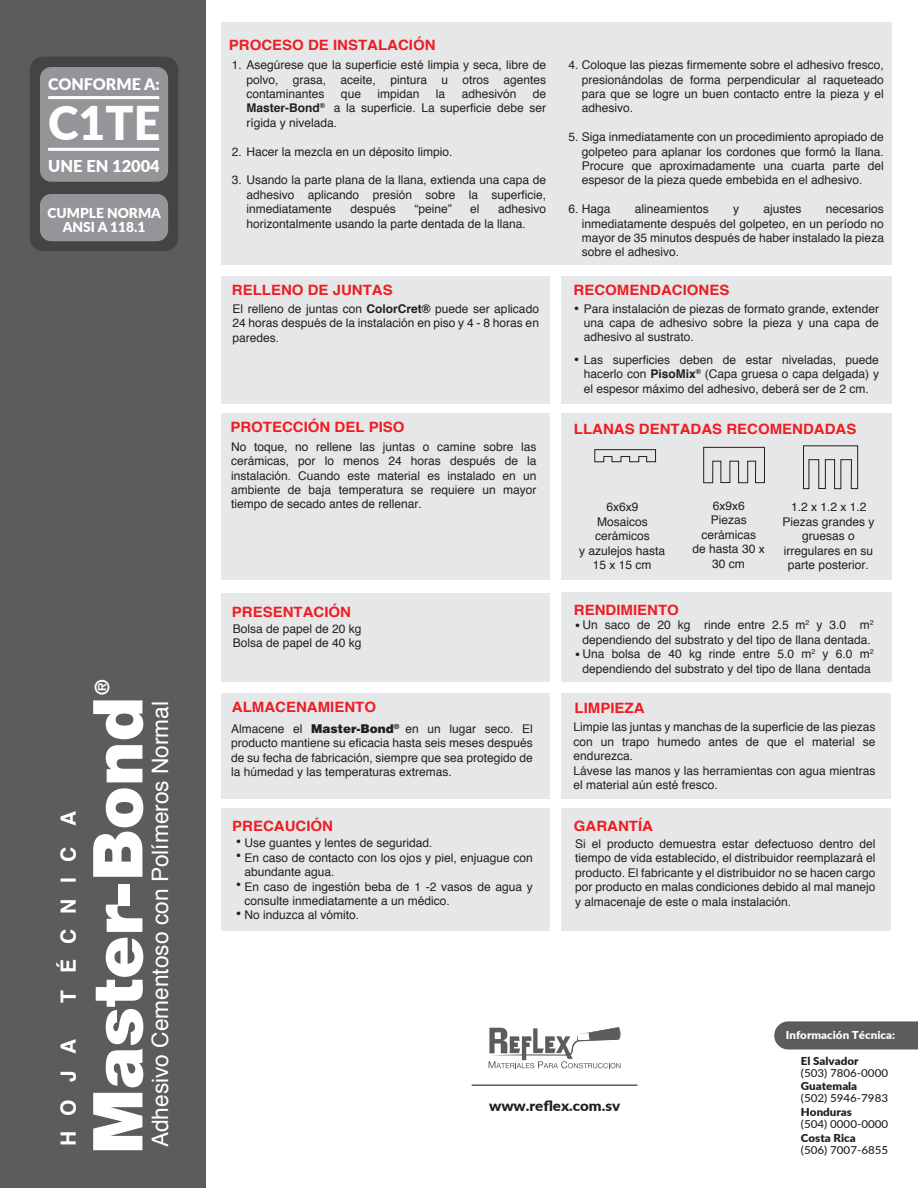
<style>
.page{position:relative;width:918px;height:1188px;background:#fff}
.page>*{position:absolute;margin:0;border:0;box-sizing:border-box;transform-origin:0 0}
.t1{font:900 69px "Helvetica Neue";color:#fff}
.t2{font:900 46.5px "Lato";color:#fff}
.t3{font:22.65px "Helvetica";color:#fff}
.t4{font:700 21px "Helvetica";letter-spacing:.73em;color:#fff}
.t5{font:900 19.5px "Helvetica";color:#fff}
.t6{font:900 16.35px "Lato";color:#fff}
.t7{font:900 16.05px "Lato";color:#fff}
.t8{font:700 14.25px "Helvetica";color:#ee1d23;scale:1.06 1}
.t9{font:900 14.25px "Lato";color:#231f20;scale:1.06 1}
.t10{font:900 13.8px/14.7px "Lato";color:#fff;text-align:center}
.t11{font:12px/14.4px "Helvetica";color:#231f20;text-align:justify}
.t12{font:300 12px/14.4px "Lato";color:#231f20}
.t13{font:500 10.95px "Lato";color:#231f20;scale:1.06 1}
.t14{font:900 10.95px "Lato";color:#231f20;scale:1.06 1}
.t15{font:900 10.95px "Lato";color:#fff;scale:1.06 1}
.s1{font-weight:700}
.s2{font-family:"Lato";font-weight:300}
.s3{font-weight:900;font-size:12.15px}
</style>
<div class="page">
<div style="left:0;top:0;width:205px;height:1188px;background:#5c5c5c"></div>
<div style="left:221px;top:22px;width:671px;height:243px;background:#e6e7e9"></div>
<div style="left:562px;top:276px;width:330px;height:128px;background:#e6e7e9"></div>
<div style="left:221px;top:276px;width:329px;height:128px;background:#e6e7e9"></div>
<div style="left:30px;top:57px;width:148px;height:194px;background:#434444;border-radius:13px"></div>
<div style="left:40px;top:67px;width:128px;height:115px;background:#939598;border-radius:11px"></div>
<div style="left:40px;top:194px;width:128px;height:47px;background:#939598;border-radius:11px"></div>
<hr style="left:48px;top:96px;width:111px;height:3px;background:#fff">
<hr style="left:48px;top:148px;width:111px;height:3px;background:#fff">
<div style="left:221px;top:594px;width:329px;height:88px;background:#e6e7e9"></div>
<div style="left:562px;top:593px;width:330px;height:89px;background:#e6e7e9"></div>
<div style="left:221px;top:413px;width:329px;height:166px;background:#e6e7e9"></div>
<div style="left:561px;top:413px;width:331px;height:166px;background:#e6e7e9"></div>
<div style="left:562px;top:693px;width:329px;height:105px;background:#e6e7e9"></div>
<div style="left:221px;top:693px;width:329px;height:105px;background:#e6e7e9"></div>
<div style="left:221px;top:809px;width:329px;height:122px;background:#e6e7e9"></div>
<div style="left:562px;top:809px;width:329px;height:122px;background:#e6e7e9"></div>
<svg style="left:703px;top:447px;width:62px;height:37px"></svg>
<svg style="left:594px;top:449px;width:62px;height:14px"></svg>
<svg style="left:803px;top:445px;width:55px;height:44px"></svg>
<svg style="left:489px;top:1027px;width:132px;height:41px"></svg>
<hr style="left:472px;top:1084px;width:166px;height:2px;background:#5c5c5c">
<svg style="left:774px;top:1021px;width:144px;height:29px;background:#646464"></svg>
<h3 class="t7" style="left:48px;top:72px;width:113px">CONFORME A:</h3>
<h2 class="t2" style="left:48px;top:88px;width:114px">C1TE</h2>
<h3 class="t6" style="left:48px;top:154px;width:113px">UNE EN 12004</h3>
<p class="t10" style="left:48px;top:205px;width:115px">CUMPLE NORMA<br>ANSI A 118.1</p>
<h3 class="t4" style="left:51px;top:1003px;width:193px;rotate:-90deg">TÉCNIC A</h3>
<h3 class="t4" style="left:51px;top:1146px;width:109px;rotate:-90deg">HOJA</h3>
<h3 class="t5" style="left:89px;top:695px;width:17px;rotate:-90deg">®</h3>
<h1 class="t1" style="left:77px;top:1154px;width:459px;rotate:-90deg">Master-Bond</h1>
<h3 class="t3" style="left:143px;top:1147px;width:448px;rotate:-90deg">Adhesivo Cementoso con Polímeros Normal</h3>
<p class="t8" style="left:229px;top:33px;width:196px">PROCESO DE INSTALACIÓN</p>
<p class="t11" style="left:246px;top:58px;width:301px;text-indent:-15px">1. Asegúrese que la superficie esté limpia y seca, libre de polvo, grasa, aceite, pintura u otros agentes contaminantes</p>
<p class="t11" style="left:341px;top:87px;width:22px">que</p>
<p class="t11" style="left:377px;top:87px;width:44px">impidan</p>
<p class="t11" style="left:436px;top:87px;width:11px">la</p>
<p class="t11" style="left:462px;top:87px;width:56px">adhesivón</p>
<p class="t11" style="left:246px;top:87px;width:301px;text-indent:286px">de <span class="s1">Master-Bond</span><sup>®</sup> a la superficie. La superficie debe ser rígida y nivelada.</p>
<p class="t11" style="left:232px;top:145px;width:222px">2. Hacer la mezcla en un déposito limpio.</p>
<p class="t11" style="left:247px;top:173px;width:301px;text-indent:-15px">3. Usando la parte plana de la llana, extienda una capa de adhesivo aplicando presión sobre la superficie, inmediatamente</p>
<p class="t11" style="left:350px;top:202px;width:47px">después</p>
<p class="t11" style="left:414px;top:202px;width:39px">“peine”</p>
<p class="t11" style="left:470px;top:202px;width:11px">el</p>
<p class="t11" style="left:247px;top:202px;width:301px;text-indent:252px">adhesivo horizontalmente usando la parte dentada de la llana.</p>
<p class="t8" style="left:232px;top:278px;width:153px">RELLENO DE JUNTAS</p>
<p class="t11" style="left:233px;top:302px;width:308px">El relleno de juntas con <span class="s1">ColorCret®</span> puede ser aplicado 24 horas después de la instalación en piso y 4 - 8 horas en paredes.</p>
<p class="t8" style="left:230px;top:415px;width:166px">PROTECCIÓN DEL PISO</p>
<p class="t11" style="left:231px;top:440px;width:307px">No toque, no rellene las juntas o camine sobre las cerámicas, por lo menos 24 horas después de la instalación. Cuando este material es instalado en un ambiente de baja temperatura se requiere un mayor tiempo de secado antes de rellenar.</p>
<p class="t8" style="left:232px;top:600px;width:114px">PRESENTACIÓN</p>
<p class="t11" style="left:233px;top:622px;width:130px">Bolsa de papel de 20 kg<br>Bolsa de papel de 40 kg</p>
<p class="t11" style="left:582px;top:58px;width:304px;text-indent:-13px">4. Coloque las piezas firmemente sobre el adhesivo fresco, presionándolas de forma perpendicular al raqueteado para que se logre un buen contacto entre la pieza y el adhesivo.</p>
<p class="t11" style="left:582px;top:130px;width:304px;text-indent:-13px">5. Siga inmediatamente con un procedimiento apropiado de golpeteo para aplanar los cordones que formó la llana.<br>Procure que aproximadamente una cuarta parte del espesor de la pieza quede embebida en el adhesivo.</p>
<p class="t11" style="left:568px;top:202px;width:44px">6. Haga</p>
<p class="t11" style="left:635px;top:202px;width:76px">alineamientos</p>
<p class="t11" style="left:733px;top:202px;width:7px">y</p>
<p class="t11" style="left:764px;top:202px;width:40px">ajustes</p>
<p class="t11" style="left:582px;top:202px;width:304px;text-indent:244px">necesarios inmediatamente después del golpeteo, en un período no mayor de 35 minutos después de haber instalado la pieza sobre el adhesivo.</p>
<p class="t8" style="left:574px;top:278px;width:149px">RECOMENDACIONES</p>
<p class="t11" style="left:573px;top:302px;width:307px"><span class="s2">•</span> Para instalación de piezas de formato grande, extender</p>
<p class="t11" style="left:584px;top:316px;width:297px">una capa de adhesivo sobre la pieza y una capa de adhesivo al sustrato.</p>
<p class="t11" style="left:584px;top:353px;width:297px;text-indent:-11px"><span class="s2">•</span> Las superficies deben de estar niveladas, puede hacerlo con <span class="s1">PisoMix</span><sup>®</sup> (Capa gruesa o capa delgada) y el espesor máximo del adhesivo, deberá ser de 2 cm.</p>
<p class="t8" style="left:574px;top:418px;width:268px">LLANAS DENTADAS RECOMENDADAS</p>
<p class="t11" style="left:579px;top:500px;width:88px;text-align:center">6x6x9<br>Mosaicos cerámicos<br>y azulejos hasta<br>15 x 15 cm</p>
<p class="t11" style="left:693px;top:499px;width:74px;text-align:center">6x9x6<br>Piezas cerámicas<br>de hasta 30 x<br>30 cm</p>
<p class="t11" style="left:783px;top:500px;width:94px;text-align:center">1.2 x 1.2 x 1.2<br>Piezas grandes y gruesas o irregulares en su parte posterior.</p>
<p class="t8" style="left:574px;top:598px;width:101px">RENDIMIENTO</p>
<p class="t11" style="left:574px;top:618px;width:301px;text-align:center"><span class="s2">•</span>Un saco de 20 kg rinde entre 2.5 m<sup>2</sup> y 3.0 m<sup>2 </sup>dependiendo del substrato y del tipo de llana dentada.</p>
<p class="t11" style="left:574px;top:647px;width:301px;text-align:center"><span class="s2">•</span>Una bolsa de 40 kg rinde entre 5.0 m<sup>2</sup> y 6.0 m<sup>2 </sup>dependiendo del substrato y del tipo de llana dentada</p>
<p class="t8" style="left:232px;top:696px;width:137px">ALMACENAMIENTO</p>
<p class="t11" style="left:231px;top:722px;width:303px">Almacene el <span class="s3">Master-Bond</span><sup>®</sup> en un lugar seco. El producto mantiene su eficacia hasta seis meses después de su fecha de fabricación, siempre que sea protegido de la húmedad y las temperaturas extremas.</p>
<p class="t8" style="left:232px;top:815px;width:97px">PRECAUCIÓN</p>
<p class="t8" style="left:574px;top:815px;width:76px">GARANTÍA</p>
<p class="t11" style="left:244px;top:836px;width:290px;text-align:left">Use guantes y lentes de seguridad.<br>En caso de contacto con los ojos y piel, enjuague con abundante agua.<br>En caso de ingestión beba de 1 -2 vasos de agua y consulte inmediatamente a un médico.<br>No induzca al vómito.</p>
<p class="t8" style="left:575px;top:696px;width:68px">LIMPIEZA</p>
<p class="t11" style="left:574px;top:720px;width:303px;text-align:left">Limpie las juntas y manchas de la superficie de las piezas con un trapo humedo antes de que el material se endurezca.<br>Lávese las manos y las herramientas con agua mientras el material aún esté fresco.</p>
<p class="t11" style="left:575px;top:837px;width:302px">Si el producto demuestra estar defectuoso dentro del tiempo de vida establecido, el distribuidor reemplazará el producto. El fabricante y el distribuidor no se hacen cargo por producto en malas condiciones debido al mal manejo y almacenaje de este o mala instalación.</p>
<p class="t12" style="left:235px;top:833px;width:8px">• •</p>
<p class="t12" style="left:235px;top:876px;width:8px">•</p>
<p class="t12" style="left:235px;top:905px;width:8px">•</p>
<p class="t15" style="left:786px;top:1027px;width:105px">Información Técnica:</p>
<p class="t9" style="left:489px;top:1095px;width:125px">www.reflex.com.sv</p>
<p class="t14" style="left:801px;top:1052px;width:56px">El Salvador</p>
<p class="t13" style="left:801px;top:1065px;width:84px">(503) 7806-0000</p>
<p class="t14" style="left:801px;top:1078px;width:55px">Guatemala</p>
<p class="t13" style="left:801px;top:1090px;width:84px">(502) 5946-7983</p>
<p class="t14" style="left:801px;top:1104px;width:50px">Honduras</p>
<p class="t13" style="left:801px;top:1116px;width:84px">(504) 0000-0000</p>
<p class="t14" style="left:801px;top:1130px;width:53px">Costa Rica</p>
<p class="t13" style="left:801px;top:1142px;width:84px">(506) 7007-6855</p>
</div>
